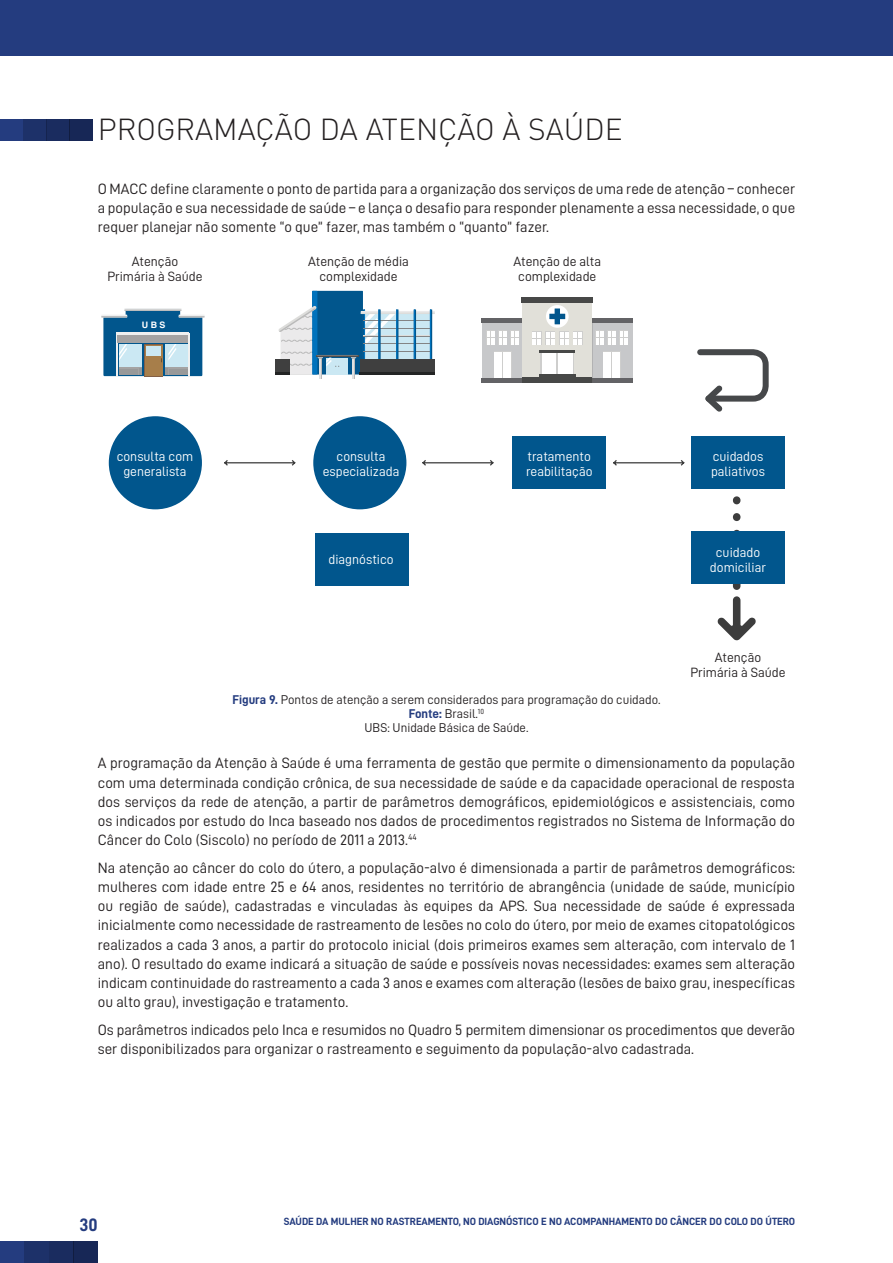
<style>
.page{position:relative;width:893px;height:1263px;background:#fff}
.page>*{position:absolute;margin:0;border:0;box-sizing:border-box;transform-origin:0 0}
.Inter_Destaque_Esque{font:300 30px "DIN";color:#231f20}
.t1{font:18px "D DIN Bold";color:#243c7f}
.Texto{font:15px/19.2px "D DIN";color:#231f20;text-align:justify}
.Figuras_Descritivo{font:13.5px/15px "D DIN";color:#fff;text-align:center}
.Figuras_Descritivo-2{font:13.5px/15px "D DIN";color:#231f20;text-align:center}
.Figura_Legenda{font:12.75px "D DIN";color:#231f20}
.t2{font:10.5px "D DIN Bold";color:#243c7f}
.t3{font:700 8.85px "Helvetica LT Std";color:#fff}
.s1{font-family:"D DIN Bold";color:#243c7f}
</style>
<div class="page">
<div style="left:0;top:119px;width:93px;height:21px;background:#243c7f"></div>
<div style="left:23px;top:119px;width:23px;height:21px;background:#1d3169"></div>
<div style="left:46px;top:119px;width:24px;height:21px;background:#1a2c5f"></div>
<div style="left:70px;top:119px;width:23px;height:21px;background:#172756"></div>
<div style="left:0;top:1242px;width:98px;height:21px;background:#243c7f"></div>
<div style="left:24px;top:1242px;width:25px;height:21px;background:#1d3169"></div>
<div style="left:49px;top:1242px;width:24px;height:21px;background:#1a2c5f"></div>
<div style="left:73px;top:1242px;width:25px;height:21px;background:#172756"></div>
<div style="left:0;top:0;width:893px;height:55px;background:#243c7f"></div>
<svg style="left:717px;top:596px;width:39px;height:45px"></svg>
<div style="left:733px;top:578px;width:7px;height:12px;background:#3d3d3d;border-radius:4px"></div>
<div style="left:733px;top:530px;width:7px;height:8px;background:#01568d;border-radius:4px"></div>
<div style="left:733px;top:513px;width:7px;height:8px;background:#3d3d3d;border-radius:4px"></div>
<div style="left:733px;top:496px;width:7px;height:8px;background:#3d3d3d;border-radius:4px"></div>
<div style="left:482px;top:320px;width:41px;height:62px;background:#c7c8ca"></div>
<div style="left:481px;top:318px;width:43px;height:5px;background:#636366"></div>
<div style="left:481px;top:378px;width:43px;height:5px;background:#636366"></div>
<div style="left:591px;top:320px;width:41px;height:62px;background:#c7c8ca"></div>
<div style="left:590px;top:318px;width:43px;height:5px;background:#636366"></div>
<div style="left:590px;top:378px;width:43px;height:5px;background:#636366"></div>
<div style="left:523px;top:298px;width:69px;height:85px;background:#e1e0d9"></div>
<svg style="left:487px;top:324px;width:141px;height:59px"></svg>
<div style="left:523px;top:377px;width:69px;height:6px;background:#474847"></div>
<div style="left:522px;top:297px;width:71px;height:6px;background:#474847"></div>
<svg style="left:546px;top:305px;width:23px;height:23px"></svg>
<div style="left:555px;top:308px;width:5px;height:16px;background:#01568d"></div>
<div style="left:549px;top:314px;width:16px;height:5px;background:#01568d"></div>
<div style="left:364px;top:313px;width:67px;height:61px;background:#cbe8f3"></div>
<div style="left:312px;top:291px;width:51px;height:83px;background:#01568d"></div>
<div style="left:312px;top:291px;width:5px;height:83px;background:#0072bc"></div>
<svg style="left:365px;top:314px;width:31px;height:33px"></svg>
<hr style="left:363px;top:309px;width:2px;height:65px;background:#01568d">
<hr style="left:364px;top:309px;width:1px;height:65px;background:#0072bc">
<hr style="left:361px;top:311px;width:74px;height:3px;background:#ebeaeb">
<hr style="left:361px;top:312px;width:74px;height:2px;background:#dddddb">
<hr style="left:430px;top:309px;width:2px;height:65px;background:#01568d">
<hr style="left:363px;top:320px;width:68px;height:1px;background:#dddddb">
<hr style="left:363px;top:321px;width:68px;height:1px;background:#838485">
<hr style="left:363px;top:328px;width:68px;height:1px;background:#838485">
<hr style="left:363px;top:336px;width:68px;height:1px;background:#838485">
<hr style="left:363px;top:343px;width:68px;height:1px;background:#dddddb">
<hr style="left:363px;top:344px;width:68px;height:1px;background:#838485">
<hr style="left:363px;top:351px;width:68px;height:1px;background:#dddddb">
<hr style="left:363px;top:352px;width:68px;height:1px;background:#838485">
<hr style="left:396px;top:309px;width:2px;height:65px;background:#01568d">
<hr style="left:414px;top:309px;width:2px;height:65px;background:#01568d">
<hr style="left:378px;top:309px;width:3px;height:65px;background:#01568d">
<hr style="left:378px;top:309px;width:1px;height:65px;background:#0072bc">
<hr style="left:396px;top:309px;width:1px;height:65px;background:#0072bc">
<hr style="left:414px;top:309px;width:1px;height:65px;background:#0072bc">
<hr style="left:430px;top:309px;width:1px;height:65px;background:#0072bc">
<div style="left:360px;top:359px;width:75px;height:15px;background:#3f3f3f"></div>
<hr style="left:360px;top:372px;width:75px;height:2px;background:#232424">
<svg style="left:275px;top:306px;width:83px;height:72px"></svg>
<hr style="left:124px;top:308px;width:58px;height:3px;background:#eff0f0">
<svg style="left:101px;top:309px;width:104px;height:67px;background:#6c95ac"></svg>
<div style="left:146px;top:346px;width:15px;height:10px;background:#cbe8f3"></div>
<svg style="left:224px;top:459px;width:270px;height:8px"></svg>
<svg style="left:613px;top:460px;width:72px;height:6px"></svg>
<div style="left:109px;top:416px;width:93px;height:93px;background:#01568d;border-radius:50%"></div>
<div style="left:313px;top:416px;width:93px;height:93px;background:#01568d;border-radius:50%"></div>
<div style="left:316px;top:533px;width:93px;height:52px;background:#01568d"></div>
<div style="left:513px;top:437px;width:93px;height:52px;background:#01568d"></div>
<div style="left:691px;top:436px;width:94px;height:53px;background:#01568d"></div>
<div style="left:691px;top:532px;width:94px;height:52px;background:#01568d"></div>
<svg style="left:697px;top:349px;width:72px;height:63px"></svg>
<p class="Inter_Destaque_Esque" style="left:98px;top:111px;width:526px">PROGRAMAÇÃO DA ATENÇÃO À SAÚDE</p>
<p class="Texto" style="left:98px;top:179px;width:699px">O MACC define claramente o ponto de partida para a organização dos serviços de uma rede de atenção – conhecer a população e sua necessidade de saúde – e lança o desafio para responder plenamente a essa necessidade, o que requer planejar não somente “o que” fazer, mas também o “quanto” fazer.</p>
<p class="Figuras_Descritivo-2" style="left:107px;top:253px;width:97px">Atenção<br>Primária à Saúde</p>
<p class="t3" style="left:142px;top:319px;width:25px">U B S</p>
<p class="Figuras_Descritivo-2" style="left:308px;top:253px;width:102px">Atenção de média complexidade</p>
<p class="Figuras_Descritivo-2" style="left:513px;top:253px;width:89px">Atenção de alta complexidade</p>
<p class="Figuras_Descritivo" style="left:117px;top:448px;width:78px">consulta com generalista</p>
<p class="Figuras_Descritivo" style="left:323px;top:448px;width:78px">consulta especializada</p>
<p class="Figuras_Descritivo" style="left:329px;top:551px;width:67px">diagnóstico</p>
<p class="Figuras_Descritivo" style="left:526px;top:448px;width:68px;text-align:left">tratamento reabilitação</p>
<p class="Figuras_Descritivo" style="left:711px;top:448px;width:55px;text-align:left">cuidados paliativos</p>
<p class="Figuras_Descritivo" style="left:710px;top:545px;width:58px">cuidado domiciliar</p>
<p class="Figuras_Descritivo-2" style="left:690px;top:649px;width:97px">Atenção<br>Primária à Saúde</p>
<p class="Figura_Legenda" style="left:232px;top:692px;width:430px"><span class="s1">Figura 9.</span> Pontos de atenção a serem considerados para programação do cuidado.</p>
<p class="Figura_Legenda" style="left:409px;top:706px;width:77px"><span class="s1">Fonte:</span> Brasil.<sup>10</sup></p>
<p class="Figura_Legenda" style="left:364px;top:721px;width:166px">UBS: Unidade Básica de Saúde.</p>
<p class="Texto" style="left:98px;top:753px;width:699px">A programação da Atenção à Saúde é uma ferramenta de gestão que permite o dimensionamento da população com uma determinada condição crônica, de sua necessidade de saúde e da capacidade operacional de resposta dos serviços da rede de atenção, a partir de parâmetros demográficos, epidemiológicos e assistenciais, como os indicados por estudo do Inca baseado nos dados de procedimentos registrados no Sistema de Informação do Câncer do Colo (Siscolo) no período de 2011 a 2013.<sup>44</sup></p>
<p class="Texto" style="left:98px;top:858px;width:699px">Na atenção ao câncer do colo do útero, a população-alvo é dimensionada a partir de parâmetros demográficos: mulheres com idade entre 25 e 64 anos, residentes no território de abrangência (unidade de saúde, município ou região de saúde), cadastradas e vinculadas às equipes da APS. Sua necessidade de saúde é expressada inicialmente como necessidade de rastreamento de lesões no colo do útero, por meio de exames citopatológicos realizados a cada 3 anos, a partir do protocolo inicial (dois primeiros exames sem alteração, com intervalo de 1 ano). O resultado do exame indicará a situação de saúde e possíveis novas necessidades: exames sem alteração indicam continuidade do rastreamento a cada 3 anos e exames com alteração (lesões de baixo grau, inespecíficas ou alto grau), investigação e tratamento.</p>
<p class="Texto" style="left:98px;top:1020px;width:699px">Os parâmetros indicados pelo Inca e resumidos no Quadro 5 permitem dimensionar os procedimentos que deverão ser disponibilizados para organizar o rastreamento e seguimento da população-alvo cadastrada.</p>
<p class="t1" style="left:80px;top:1215px;width:20px">30</p>
<p class="t2" style="left:284px;top:1216px;width:513px">SAÚDE DA MULHER NO RASTREAMENTO, NO DIAGNÓSTICO E NO ACOMPANHAMENTO DO CÂNCER DO COLO DO ÚTERO</p>
</div>
